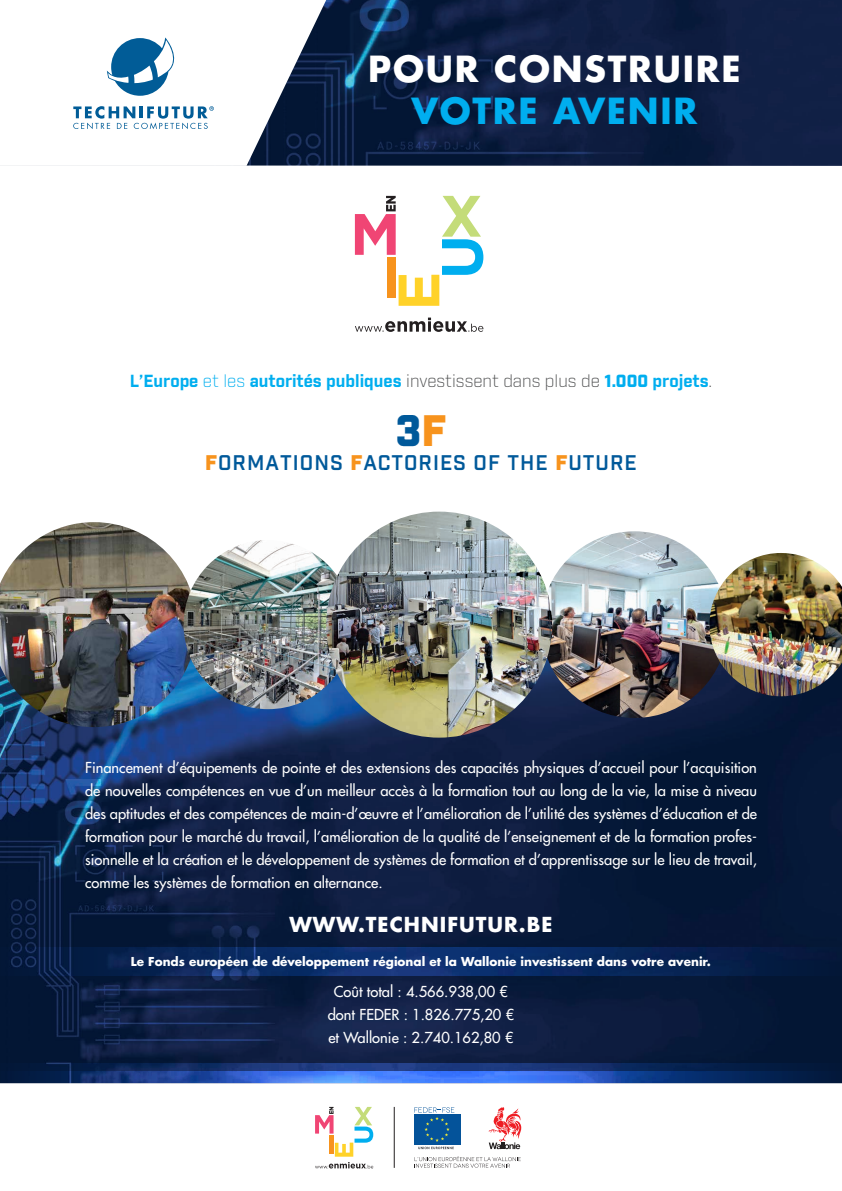
<style>
.page{position:relative;width:842px;height:1191px;background:#fff}
.page>*{position:absolute;margin:0;border:0;box-sizing:border-box;transform-origin:0 0}
.t1{font:900 42.7px "Industry";color:#00599a}
.t2{font:700 35px "Futura Std";letter-spacing:.05em;color:#fff}
.t3{font:700 35px "Futura Std";letter-spacing:.05em;color:#00aeef}
.t4{font:600 20.6px "Industry";letter-spacing:.05em;color:#00599a}
.t5{font:700 20.1px "Futura Std";letter-spacing:.05em;color:#fff}
.t6{font:700 17px "Industry";color:#00aeef}
.t7{font:500 14.7px/23.1px "Futura Std";color:#fff;text-align:justify}
.t8{font:700 12px "Futura Std";color:#fff}
.s1{font-weight:300}
.s2{font-weight:300;color:#4b4c4d}
.s3{font-weight:900}
.s4{color:#f7931d}
.s5{font-weight:900;color:#f7931d}
</style>
<div class="page">
<img style="left:326px;top:0;width:516px;height:166px">
<img style="left:0;top:659px;width:842px;height:404px">
<svg style="left:0;top:948px;width:421px;height:28px;background:#0b295d"></svg>
<div style="left:0;top:1063px;width:421px;height:20px;background:linear-gradient(to right,#001635,#294799)"></div>
<svg style="left:0;top:1071px;width:421px;height:12px;background:#2b56ad"></svg>
<div style="left:421px;top:948px;width:421px;height:28px;background:linear-gradient(to right,#0d3579,#031638)"></div>
<div style="left:421px;top:1063px;width:421px;height:20px;background:linear-gradient(to right,#203f8c,#001433)"></div>
<svg style="left:421px;top:1071px;width:421px;height:12px;background:#1e4ba4"></svg>
<img style="left:0;top:522px;width:196px;height:205px">
<img style="left:184px;top:540px;width:169px;height:169px;border-radius:85px">
<img style="left:541px;top:531px;width:187px;height:187px;border-radius:93px">
<img style="left:326px;top:511px;width:226px;height:226px;border-radius:113px">
<img style="left:709px;top:553px;width:133px;height:143px">
<svg style="left:355px;top:196px;width:128px;height:110px"></svg>
<svg style="left:355px;top:317px;width:128px;height:15px"></svg>
<svg style="left:0;top:0;width:326px;height:166px"></svg>
<svg style="left:107px;top:37px;width:75px;height:59px"></svg>
<svg style="left:73px;top:106px;width:141px;height:23px"></svg>
<svg style="left:0;top:1083px;width:842px;height:86px"></svg>
<hr style="left:394px;top:1106px;width:1px;height:61px;background:#231f20">
<svg style="left:315px;top:1106px;width:58px;height:50px"></svg>
<svg style="left:315px;top:1162px;width:58px;height:6px"></svg>
<svg style="left:415px;top:1156px;width:106px;height:11px"></svg>
<div style="left:414px;top:1114px;width:46px;height:30px;background:#04539a"></div>
<svg style="left:414px;top:1107px;width:40px;height:42px"></svg>
<svg style="left:489px;top:1107px;width:32px;height:42px"></svg>
<h2 class="t2" style="left:368px;top:45px;width:374px">POUR CONSTRUIRE</h2>
<h2 class="t3" style="left:411px;top:87px;width:287px">VOTRE AVENIR</h2>
<p class="t6" style="left:130px;top:370px;width:584px">L’Europe <span class="s1">et les</span> autorités publiques <span class="s2">investissent dans plus de</span> <span class="s3">1.000</span> projets<span class="s2">.</span></p>
<h1 class="t1" style="left:396px;top:405px;width:52px">3<span class="s4">F</span></h1>
<h3 class="t4" style="left:205px;top:449px;width:433px"><span class="s5">F</span>ORMATIONS <span class="s5">F</span>ACTORIES OF THE <span class="s5">F</span>UTURE</h3>
<p class="t7" style="left:85px;top:755px;width:673px">Financement d’équipements de pointe et des extensions des capacités physiques d’accueil pour l’acquisition de nouvelles compétences en vue d’un meilleur accès à la formation tout au long de la vie, la mise à niveau des aptitudes et des compétences de main-d’œuvre et l’amélioration de l’utilité des systèmes d’éducation et de formation pour le marché du travail, l’amélioration de la qualité de l’enseignement et de la formation profes&shy;sionnelle et la création et le développement de systèmes de formation et d’apprentissage sur le lieu de travail, comme les systèmes de formation en alternance.</p>
<h3 class="t5" style="left:289px;top:911px;width:264px">WWW.TECHNIFUTUR.BE</h3>
<p class="t8" style="left:131px;top:953px;width:582px">Le Fonds européen de développement régional et la Wallonie investissent dans votre avenir.</p>
<p class="t7" style="left:328px;top:980px;width:188px;text-align:center">Coût total : 4.566.938,00 € dont FEDER : 1.826.775,20 € et Wallonie : 2.740.162,80 €</p>
</div>
